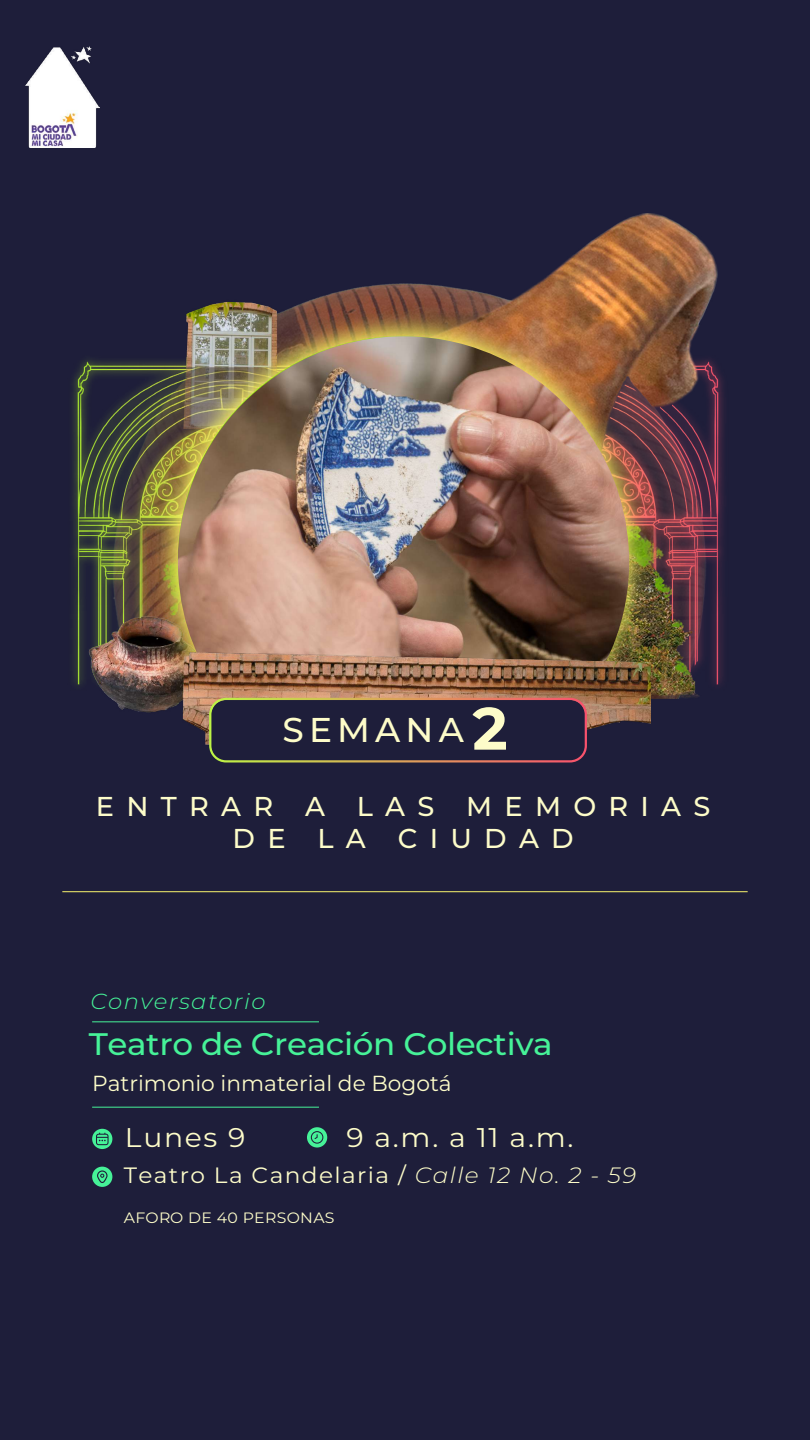
<style>
.page{position:relative;width:810px;height:1440px;background:#1e1e3a}
.page>*{position:absolute;margin:0;border:0;box-sizing:border-box;transform-origin:0 0}
.t1{font:100 34.35px "Montserrat";letter-spacing:.15em;color:#fdfcc9}
.t2{font:100 31.12px "Montserrat";letter-spacing:-.01em;color:#46f298;scale:1.05 1}
.t3{font:100 27.22px/32.7px "Montserrat";letter-spacing:.45em;color:#fdfcc9;text-align:center}
.t4{font:100 27px "Montserrat";letter-spacing:.06em;color:#fdfcc9;scale:1.05 1}
.t5{font:100 22.2px "Montserrat";letter-spacing:.06em;color:#fdfcc9;scale:1.05 1}
.t6{font:100 21.75px "Montserrat";color:#fdfcc9}
.t7{font:italic 100 21.75px "Montserrat";letter-spacing:.06em;color:#46f298;scale:1.05 1}
.t8{font:100 15px "Montserrat";letter-spacing:.02em;color:#fdfcc9;scale:1.05 1}
.s1{font-size:59.7px}
.s2{font-style:italic}
</style>
<div class="page">
<hr style="left:62px;top:891px;width:686px;height:1px;background:#f9f46d">
<hr style="left:92px;top:1021px;width:227px;height:1px;background:#46f298">
<hr style="left:92px;top:1107px;width:227px;height:1px;background:#46f298">
<svg style="left:92px;top:1129px;width:20px;height:20px"></svg>
<svg style="left:96px;top:1133px;width:13px;height:12px"></svg>
<div style="left:92px;top:1167px;width:20px;height:20px;background:#46f298;border-radius:50%"></div>
<svg style="left:97px;top:1170px;width:11px;height:13px"></svg>
<svg style="left:307px;top:1127px;width:20px;height:21px"></svg>
<svg style="left:311px;top:1131px;width:12px;height:13px"></svg>
<img style="left:25px;top:47px;width:74px;height:101px">
<img style="left:72px;top:213px;width:652px;height:511px">
<img style="left:177px;top:336px;width:452px;height:371px">
<img style="left:188px;top:653px;width:462px;height:103px">
<div style="left:211px;top:700px;width:374px;height:60px;background:#1e1e3a;border-radius:15px"></div>
<div style="left:209px;top:698px;width:378px;height:65px;border:2px solid #fff;border-radius:16px"></div>
<h1 class="t1" style="left:283px;top:707px;width:226px">SEMANA<span class="s1">2</span></h1>
<p class="t3" style="left:96px;top:789px;width:616px">ENTRAR A LAS MEMORIAS<br>DE LA CIUDAD</p>
<p class="t7" style="left:91px;top:986px;width:168px">Conversatorio</p>
<h2 class="t2" style="left:89px;top:1023px;width:444px">Teatro de Creación Colectiva</h2>
<p class="t6" style="left:92px;top:1069px;width:361px">Patrimonio inmaterial de Bogotá</p>
<p class="t4" style="left:125px;top:1120px;width:116px">Lunes 9</p>
<p class="t4" style="left:347px;top:1119px;width:218px">9 a.m. a 11 a.m.</p>
<p class="t5" style="left:124px;top:1160px;width:490px">Teatro La Candelaria / <span class="s2">Calle 12 No. 2 - 59</span></p>
<p class="t8" style="left:124px;top:1207px;width:202px">AFORO DE 40 PERSONAS</p>
</div>
